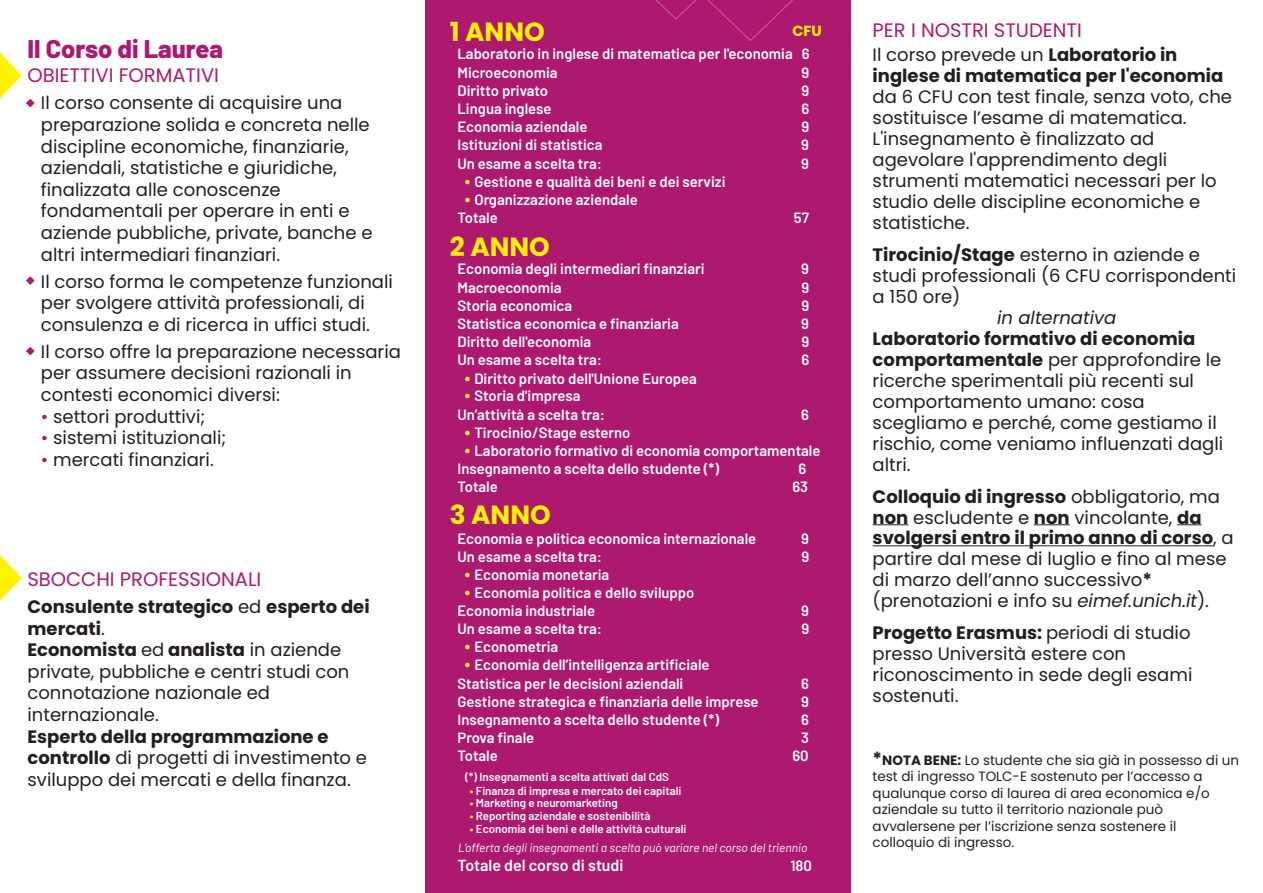
<style>
.page{position:relative;width:1263px;height:893px;background:#fff}
.page>*{position:absolute;margin:0;border:0;box-sizing:border-box;transform-origin:0 0}
.t1{font:700 26.25px "Poppins";color:#fff200}
.t2{font:800 25.5px "Barlow";color:#ae1970}
.t3{font:19.5px "Poppins";color:#ae1970}
.t4{font:18px/21px "Poppins";color:#231f20}
.t5{font:700 18px/21px "Poppins";color:#231f20}
.t6{font:italic 18px "Poppins";color:#231f20}
.t7{font:600 16.05px "Barlow";color:#fff}
.t8{font:600 14.85px/18.1px "Barlow";color:#fff}
.t9{font:700 14.55px "Poppins";color:#fff200}
.t10{font:13.5px/16.5px "Poppins";color:#231f20}
.t11{font:italic 12px "Barlow";color:#fff}
.t12{font:600 11.55px "Barlow";color:#fff}
.s1{color:#ae1970}
.s2{font-weight:700}
.s3{font-family:"Poppins";font-weight:700;color:#faee3b}
.s4{color:#faee3b}
.s5{font-weight:400}
.s6{font-style:italic}
.s7{font-weight:700;font-size:18px}
</style>
<div class="page">
<svg style="left:0;top:555px;width:22px;height:46px"></svg>
<div style="left:425px;top:0;width:426px;height:893px;background:#ae1970"></div>
<hr style="left:873px;top:524px;width:35px;height:1px;background:#231f20">
<hr style="left:1034px;top:524px;width:36px;height:1px;background:#231f20">
<svg style="left:1177px;top:524px;width:25px;height:1px"></svg>
<hr style="left:873px;top:545px;width:340px;height:1px;background:#231f20">
<svg style="left:656px;top:0;width:137px;height:41px"></svg>
<svg style="left:0;top:53px;width:35px;height:54px"></svg>
<svg style="left:26px;top:276px;width:9px;height:9px"></svg>
<svg style="left:26px;top:347px;width:9px;height:8px"></svg>
<h2 class="t2" style="left:28px;top:30px;width:197px">Il Corso di Laurea</h2>
<p class="t3" style="left:28px;top:64px;width:193px">OBIETTIVI FORMATIVI</p>
<p class="t4" style="left:41px;top:92px;width:333px;line-height:21.6px">Il corso consente di acquisire una preparazione solida e concreta nelle discipline economiche, finanziarie, aziendali, statistiche e giuridiche, finalizzata alle conoscenze fondamentali per operare in enti e aziende pubbliche, private, banche e altri intermediari finanziari.</p>
<p class="t4" style="left:41px;top:270px;width:353px;line-height:21.6px">Il corso forma le competenze funzionali per svolgere attività professionali, di consulenza e di ricerca in uffici studi.</p>
<p class="t4" style="left:41px;top:341px;width:361px;line-height:21.6px">Il corso offre la preparazione necessaria per assumere decisioni razionali in contesti economici diversi:</p>
<p class="t4" style="left:41px;top:406px;width:166px"><span class="s1">•</span> settori produttivi;</p>
<p class="t4" style="left:41px;top:427px;width:187px"><span class="s1">•</span> sistemi istituzionali;</p>
<p class="t4" style="left:41px;top:449px;width:174px"><span class="s1">•</span> mercati finanziari.</p>
<p class="t3" style="left:28px;top:568px;width:235px">SBOCCHI PROFESSIONALI</p>
<p class="t4" style="left:28px;top:596px;width:344px;line-height:21.6px"><span class="s2">Consulente strategico</span> ed <span class="s2">esperto dei mercati</span>.<br><span class="s2">Economista</span> ed <span class="s2">analista</span> in aziende private, pubbliche e centri studi con connotazione nazionale ed internazionale.</p>
<p class="t4" style="left:28px;top:726px;width:341px;line-height:21.6px"><span class="s2">Esperto della programmazione e controllo</span> di progetti di investimento e sviluppo dei mercati e della finanza.</p>
<h1 class="t1" style="left:450px;top:17px;width:96px">1 ANNO</h1>
<p class="t9" style="left:792px;top:23px;width:31px">CFU</p>
<p class="t8" style="left:457px;top:44px;width:354px">Laboratorio in inglese di matematica per l'economia 6<br>Microeconomia</p>
<p class="t8" style="left:801px;top:62px;width:9px">9</p>
<p class="t8" style="left:457px;top:80px;width:92px">Diritto privato</p>
<p class="t8" style="left:801px;top:80px;width:9px">9</p>
<p class="t8" style="left:457px;top:98px;width:96px">Lingua inglese</p>
<p class="t8" style="left:801px;top:98px;width:9px">6</p>
<p class="t8" style="left:457px;top:117px;width:131px">Economia aziendale</p>
<p class="t8" style="left:801px;top:117px;width:9px">9</p>
<p class="t8" style="left:457px;top:135px;width:146px">Istituzioni di statistica</p>
<p class="t8" style="left:801px;top:135px;width:9px">9</p>
<p class="t8" style="left:457px;top:153px;width:146px">Un esame a scelta tra:</p>
<p class="t8" style="left:801px;top:153px;width:9px">9</p>
<p class="t8" style="left:464px;top:171px;width:263px"><span class="s3">•</span> Gestione e qualità dei beni e dei servizi</p>
<p class="t8" style="left:457px;top:189px;width:182px;text-indent:6px"><span class="s3">•</span> Organizzazione aziendale<br>Totale</p>
<p class="t8" style="left:794px;top:207px;width:17px">57</p>
<h1 class="t1" style="left:450px;top:232px;width:102px">2 ANNO</h1>
<p class="t8" style="left:457px;top:259px;width:249px">Economia degli intermediari finanziari</p>
<p class="t8" style="left:801px;top:259px;width:9px">9</p>
<p class="t8" style="left:457px;top:277px;width:106px">Macroeconomia</p>
<p class="t8" style="left:801px;top:277px;width:9px">9</p>
<p class="t8" style="left:457px;top:295px;width:116px">Storia economica</p>
<p class="t8" style="left:801px;top:295px;width:9px">9</p>
<p class="t8" style="left:457px;top:313px;width:223px">Statistica economica e finanziaria</p>
<p class="t8" style="left:801px;top:313px;width:9px">9</p>
<p class="t8" style="left:457px;top:332px;width:135px">Diritto dell'economia</p>
<p class="t8" style="left:801px;top:332px;width:9px">9</p>
<p class="t8" style="left:457px;top:350px;width:146px">Un esame a scelta tra:</p>
<p class="t8" style="left:801px;top:350px;width:9px">6</p>
<p class="t8" style="left:464px;top:368px;width:235px"><span class="s3">•</span> Diritto privato dell'Unione Europea</p>
<p class="t8" style="left:457px;top:386px;width:149px;text-indent:6px"><span class="s3">•</span> Storia d'impresa<br>Un’attività a scelta tra:</p>
<p class="t8" style="left:801px;top:404px;width:9px">6</p>
<p class="t8" style="left:464px;top:422px;width:168px"><span class="s3">•</span> Tirocinio/Stage esterno</p>
<p class="t8" style="left:457px;top:440px;width:365px;text-indent:6px"><span class="s3">•</span> Laboratorio formativo di economia comportamentale<br>Insegnamento a scelta dello studente (*)</p>
<p class="t8" style="left:798px;top:458px;width:9px">6</p>
<p class="t8" style="left:457px;top:477px;width:42px">Totale</p>
<p class="t8" style="left:792px;top:477px;width:17px">63</p>
<h1 class="t1" style="left:450px;top:500px;width:102px">3 ANNO</h1>
<p class="t8" style="left:457px;top:528px;width:300px">Economia e politica economica internazionale</p>
<p class="t8" style="left:801px;top:528px;width:9px">9</p>
<p class="t8" style="left:457px;top:546px;width:146px">Un esame a scelta tra:</p>
<p class="t8" style="left:801px;top:546px;width:9px">9</p>
<p class="t8" style="left:464px;top:564px;width:147px"><span class="s3">•</span> Economia monetaria</p>
<p class="t8" style="left:457px;top:582px;width:238px;text-indent:6px"><span class="s3">•</span> Economia politica e dello sviluppo<br>Economia industriale</p>
<p class="t8" style="left:801px;top:600px;width:9px">9</p>
<p class="t8" style="left:457px;top:619px;width:146px">Un esame a scelta tra:</p>
<p class="t8" style="left:801px;top:619px;width:9px">9</p>
<p class="t8" style="left:464px;top:637px;width:96px"><span class="s3">•</span> Econometria</p>
<p class="t8" style="left:457px;top:655px;width:254px;text-indent:6px"><span class="s3">•</span> Economia dell’intelligenza artificiale<br>Statistica per le decisioni aziendali</p>
<p class="t8" style="left:801px;top:673px;width:9px">6</p>
<p class="t8" style="left:457px;top:691px;width:303px">Gestione strategica e finanziaria delle imprese</p>
<p class="t8" style="left:801px;top:691px;width:9px">9</p>
<p class="t8" style="left:457px;top:709px;width:263px">Insegnamento a scelta dello studente (*)</p>
<p class="t8" style="left:801px;top:709px;width:9px">6</p>
<p class="t8" style="left:457px;top:727px;width:78px">Prova finale</p>
<p class="t8" style="left:801px;top:727px;width:9px">3</p>
<p class="t8" style="left:457px;top:746px;width:42px">Totale</p>
<p class="t8" style="left:792px;top:746px;width:18px">60</p>
<p class="t12" style="left:465px;top:768px;width:205px">(*) Insegnamenti a scelta attivati dal CdS</p>
<p class="t12" style="left:470px;top:782px;width:213px"><span class="s4">•</span> Finanza di impresa e mercato dei capitali</p>
<p class="t12" style="left:470px;top:795px;width:149px"><span class="s4">•</span> Marketing e neuromarketing</p>
<p class="t12" style="left:470px;top:807px;width:182px"><span class="s4">•</span> Reporting aziendale e sostenibilità</p>
<p class="t12" style="left:470px;top:821px;width:218px"><span class="s4">•</span> Economia dei beni e delle attività culturali</p>
<p class="t11" style="left:458px;top:838px;width:351px">L’offerta degli insegnamenti a scelta può variare nel corso del triennio</p>
<p class="t7" style="left:457px;top:853px;width:168px">Totale del corso di studi</p>
<p class="t8" style="left:790px;top:855px;width:23px">180</p>
<p class="t3" style="left:873px;top:19px;width:211px">PER I NOSTRI STUDENTI</p>
<p class="t5" style="left:873px;top:45px;width:352px"><span class="s5">Il corso prevede un</span> Laboratorio in inglese di matematica per l'economia</p>
<p class="t4" style="left:873px;top:87px;width:361px">da 6 CFU con test finale, senza voto, che sostituisce l’esame di matematica.<br>L'insegnamento è finalizzato ad agevolare l'apprendimento degli strumenti matematici necessari per lo studio delle discipline economiche e statistiche.</p>
<p class="t4" style="left:873px;top:244px;width:365px"><span class="s2">Tirocinio/Stage</span> esterno in aziende e studi professionali (6 CFU corrispondenti a 150 ore)</p>
<p class="t6" style="left:997px;top:307px;width:121px">in alternativa</p>
<p class="t4" style="left:873px;top:328px;width:352px"><span class="s2">Laboratorio formativo di economia comportamentale</span> per approfondire le ricerche sperimentali più recenti sul comportamento umano: cosa scegliamo e perché, come gestiamo il rischio, come veniamo influenzati dagli altri.</p>
<p class="t4" style="left:873px;top:486px;width:363px"><span class="s2">Colloquio di ingresso</span> obbligatorio, ma <span class="s2">non</span> escludente e <span class="s2">non</span> vincolante, <span class="s2">da svolgersi entro il primo anno di corso</span>, a partire dal mese di luglio e fino al mese di marzo dell’anno successivo<span class="s2">* </span>(prenotazioni e info su <span class="s6">eimef.unich.it</span>).</p>
<p class="t4" style="left:873px;top:622px;width:321px"><span class="s2">Progetto Erasmus:</span> periodi di studio presso Università estere con riconoscimento in sede degli esami sostenuti.</p>
<p class="t10" style="left:873px;top:752px;width:368px"><span class="s7">*</span><span class="s2">NOTA BENE:</span> Lo studente che sia già in possesso di un test di ingresso TOLC-E sostenuto per l’accesso a qualunque corso di laurea di area economica e/o aziendale su tutto il territorio nazionale può avvalersene per l’iscrizione senza sostenere il colloquio di ingresso.</p>
</div>
